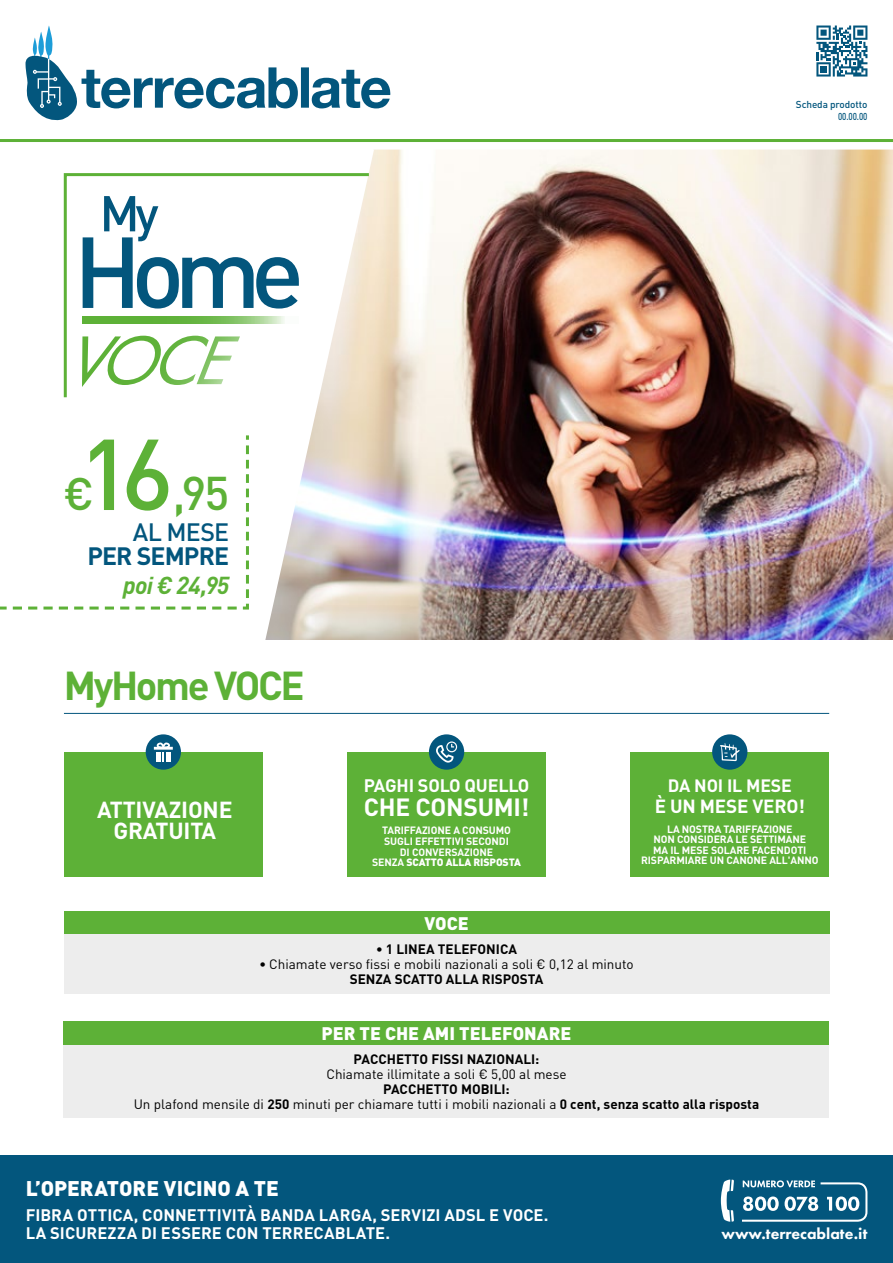
<style>
.page{position:relative;width:893px;height:1263px;background:#fff}
.page>*{position:absolute;margin:0;border:0;box-sizing:border-box;transform-origin:0 0}
.t1{font:500 98.85px "FFDIN Pro";color:#5db137}
.t2{font:500 46.65px "FFDIN Pro";color:#5db137}
.t3{font:500 45px "FFDIN Pro";color:#5db137}
.t4{font:700 39.9px "FFDIN Pro";letter-spacing:-.06em;color:#5db137}
.t5{font:700 24.9px "FFDIN Pro";letter-spacing:-.035em;color:#03567d}
.t6{font:500 24.9px "FFDIN Pro";letter-spacing:-.025em;color:#03567d}
.t7{font:700 24.6px "FFDIN Pro";letter-spacing:-.01em;color:#fff}
.t8{font:italic 700 24.3px "FFDIN Pro";letter-spacing:-.03em;color:#5db137}
.t9{font:700 22.95px "FFDIN Pro";letter-spacing:-.01em;color:#fff}
.t10{font:900 21px "FFDIN Pro";letter-spacing:-.005em;color:#fff}
.t11{font:700 18.75px "FFDIN Pro";letter-spacing:-.01em;color:#fff}
.t12{font:900 18px "FFDIN Pro";color:#fff}
.t13{font:700 18px "FFDIN Pro";letter-spacing:-.01em;color:#fff}
.t14{font:700 17.7px "FFDIN Pro";letter-spacing:-.01em;color:#fff}
.t15{font:700 16.5px/18.1px "FFDIN Pro";letter-spacing:.005em;color:#fff}
.t16{font:800 15.9px "Futura PT";color:#fff}
.t17{font:13.5px "FFDIN Pro";color:#000}
.t18{font:700 13.5px "FFDIN Pro";color:#000}
.t19{font:700 10.5px/10.5px "FFDIN Pro";letter-spacing:-.01em;color:#fff;text-align:center}
.t20{font:900 10.5px "FFDIN Pro";letter-spacing:-.01em;color:#fff}
.t21{font:500 9.9px/12px "FFDIN Pro";letter-spacing:-.01em;color:#03567d;text-align:right}
.s1{font-weight:700}
</style>
<div class="page">
<div style="left:0;top:1155px;width:893px;height:108px;background:#03567d"></div>
<svg style="left:721px;top:1179px;width:13px;height:43px"></svg>
<svg style="left:742px;top:1180px;width:125px;height:42px"></svg>
<svg style="left:25px;top:26px;width:366px;height:95px"></svg>
<svg style="left:816px;top:26px;width:51px;height:51px"></svg>
<hr style="left:0;top:139px;width:893px;height:3px;background:#5db137">
<hr style="left:64px;top:713px;width:765px;height:1px;background:#03567d">
<div style="left:64px;top:911px;width:765px;height:23px;background:#5db137"></div>
<div style="left:64px;top:934px;width:765px;height:60px;background:#ededed"></div>
<div style="left:64px;top:1022px;width:765px;height:23px;background:#5db137"></div>
<div style="left:64px;top:1045px;width:765px;height:73px;background:#ededed"></div>
<img style="left:374px;top:150px;width:519px;height:490px">
<svg style="left:265px;top:151px;width:109px;height:489px"></svg>
<div style="left:630px;top:752px;width:199px;height:125px;background:#5db137"></div>
<div style="left:712px;top:734px;width:35px;height:36px;background:#03567d;border-radius:50%"></div>
<svg style="left:720px;top:743px;width:20px;height:18px"></svg>
<div style="left:347px;top:752px;width:199px;height:125px;background:#5db137"></div>
<div style="left:429px;top:734px;width:35px;height:36px;background:#03567d;border-radius:50%"></div>
<svg style="left:436px;top:741px;width:21px;height:22px"></svg>
<div style="left:64px;top:752px;width:199px;height:125px;background:#5db137"></div>
<div style="left:146px;top:734px;width:35px;height:36px;background:#03567d;border-radius:50%"></div>
<svg style="left:154px;top:742px;width:19px;height:19px"></svg>
<hr style="left:156px;top:751px;width:4px;height:10px;background:#fff">
<div style="left:166px;top:751px;width:5px;height:10px;background:#fff"></div>
<svg style="left:0;top:435px;width:249px;height:175px"></svg>
<svg style="left:63px;top:172px;width:309px;height:228px"></svg>
<svg style="left:83px;top:316px;width:216px;height:8px"></svg>
<svg style="left:83px;top:196px;width:216px;height:113px"></svg>
<svg style="left:82px;top:336px;width:158px;height:51px"></svg>
<p class="t21" style="left:796px;top:97px;width:73px">Scheda prodotto<br>00.00.00</p>
<p class="t1" style="left:79px;top:394px;width:96px">16</p>
<p class="t3" style="left:64px;top:457px;width:32px">€</p>
<p class="t2" style="left:173px;top:455px;width:58px">,95</p>
<p class="t6" style="left:133px;top:512px;width:98px">AL MESE</p>
<p class="t5" style="left:87px;top:535px;width:143px">PER SEMPRE</p>
<p class="t8" style="left:123px;top:565px;width:108px">poi € 24,95</p>
<p class="t4" style="left:64px;top:652px;width:242px">MyHome VOCE</p>
<p class="t13" style="left:364px;top:770px;width:167px">PAGHI SOLO QUELLO</p>
<p class="t9" style="left:97px;top:790px;width:137px">ATTIVAZIONE</p>
<p class="t7" style="left:364px;top:787px;width:167px">CHE CONSUMI!</p>
<p class="t9" style="left:113px;top:811px;width:104px">GRATUITA</p>
<p class="t19" style="left:382px;top:823px;width:130px">TARIFFAZIONE A CONSUMO</p>
<p class="t19" style="left:384px;top:834px;width:126px">SUGLI EFFETTIVI SECONDI</p>
<p class="t19" style="left:400px;top:845px;width:95px">DI CONVERSAZIONE</p>
<p class="t20" style="left:372px;top:853px;width:150px"><span class="s1">SENZA</span> SCATTO ALLA RISPOSTA</p>
<p class="t14" style="left:668px;top:771px;width:126px">DA NOI IL MESE</p>
<p class="t11" style="left:655px;top:790px;width:152px">È UN MESE VERO!</p>
<p class="t19" style="left:667px;top:822px;width:127px">LA NOSTRA TARIFFAZIONE</p>
<p class="t19" style="left:653px;top:833px;width:154px">NON CONSIDERA LE SETTIMANE</p>
<p class="t19" style="left:641px;top:843px;width:179px">MA IL MESE SOLARE FACENDOTI<br>RISPARMIARE UN CANONE ALL'ANNO</p>
<p class="t12" style="left:424px;top:908px;width:46px">VOCE</p>
<p class="t18" style="left:376px;top:938px;width:142px">• 1 LINEA TELEFONICA</p>
<p class="t17" style="left:259px;top:954px;width:376px"><span class="s1">•</span> Chiamate verso fissi e mobili nazionali a soli € 0,12 al minuto</p>
<p class="t18" style="left:350px;top:968px;width:195px">SENZA SCATTO ALLA RISPOSTA</p>
<p class="t12" style="left:322px;top:1018px;width:251px">PER TE CHE AMI TELEFONARE</p>
<p class="t18" style="left:354px;top:1048px;width:187px">PACCHETTO FISSI NAZIONALI:</p>
<p class="t17" style="left:326px;top:1063px;width:242px">Chiamate illimitate a soli € 5,00 al mese</p>
<p class="t18" style="left:383px;top:1078px;width:128px">PACCHETTO MOBILI:</p>
<p class="t17" style="left:134px;top:1093px;width:627px">Un plafond mensile di <span class="s1">250</span> minuti per chiamare tutti i mobili nazionali a <span class="s1">0 cent, senza scatto alla risposta</span></p>
<h3 class="t10" style="left:26px;top:1170px;width:255px">L’OPERATORE VICINO A TE</h3>
<p class="t15" style="left:26px;top:1203px;width:524px">FIBRA OTTICA, CONNETTIVITÀ BANDA LARGA, SERVIZI ADSL E VOCE.<br>LA SICUREZZA DI ESSERE CON TERRECABLATE.</p>
<p class="t16" style="left:721px;top:1223px;width:147px">www.terrecablate.it</p>
</div>
